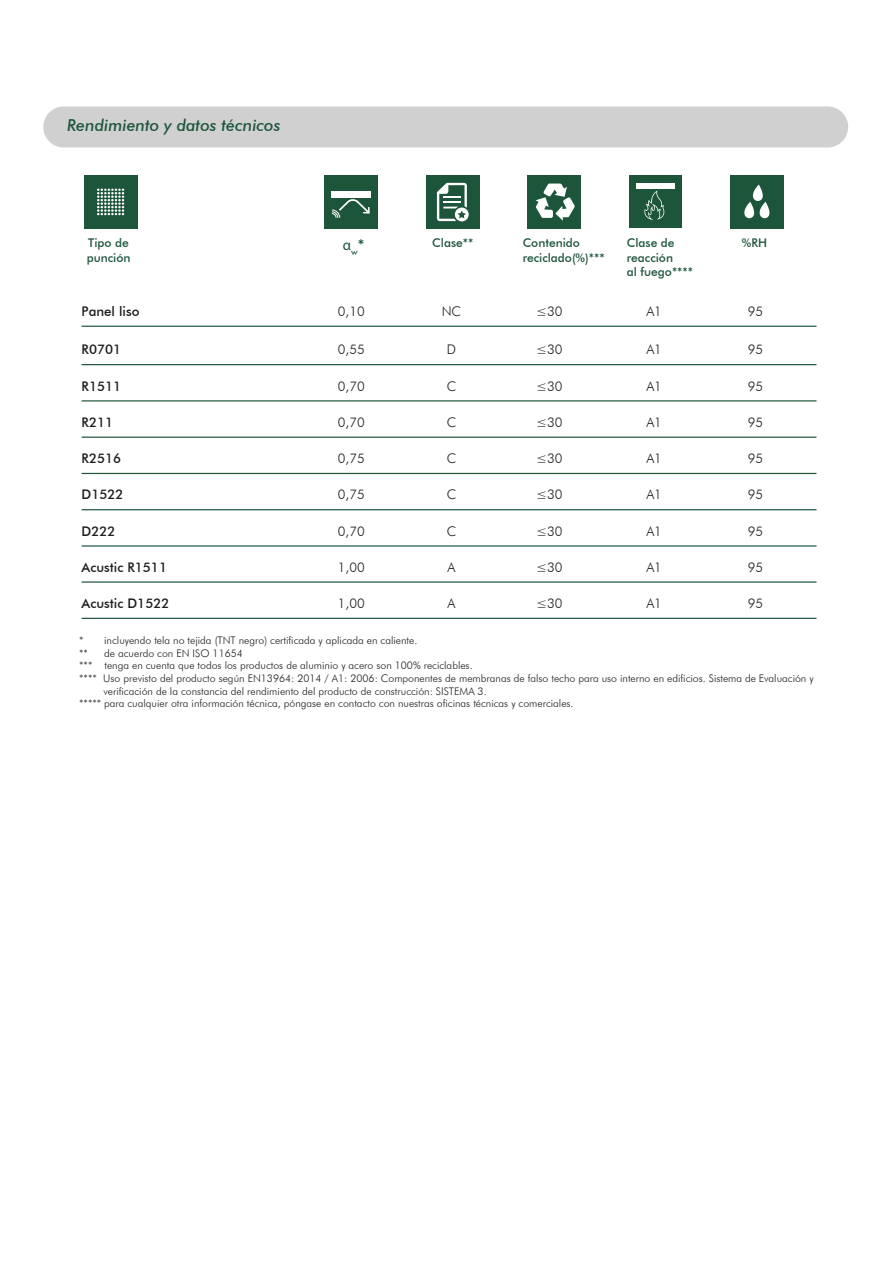
<style>
.page{position:relative;width:893px;height:1263px;background:#fff}
.page>*{position:absolute;margin:0;border:0;box-sizing:border-box;transform-origin:0 0}
.t1{font:italic 500 16.5px "Futura BT";color:#1d553b}
.t2{font:15px "Myriad Pro";color:#1d553b}
.t3{font:300 13.35px "Futura BT";color:#1d1d1b}
.t4{font:500 13.35px "Futura BT";color:#1d1d1b}
.t5{font:500 12px/14.4px "Futura BT";color:#1d553b}
.t6{font:300 10.5px/12.6px "Futura BT";color:#1d1d1b}
.t7{font:500 8.7px "Futura BT";color:#1d553b}
</style>
<div class="page">
<div style="left:527px;top:175px;width:54px;height:54px;background:#1d553b"></div>
<svg style="left:536px;top:184px;width:39px;height:37px"></svg>
<div style="left:84px;top:175px;width:54px;height:54px;background:#1d553b"></div>
<svg style="left:97px;top:189px;width:27px;height:26px"></svg>
<div style="left:43px;top:106px;width:805px;height:42px;background:#d0d0d0;border-radius:21px"></div>
<div style="left:629px;top:175px;width:53px;height:53px;background:#1d553b"></div>
<div style="left:636px;top:183px;width:39px;height:6px;background:#fff"></div>
<svg style="left:644px;top:190px;width:21px;height:30px"></svg>
<div style="left:730px;top:175px;width:54px;height:54px;background:#1d553b"></div>
<svg style="left:744px;top:185px;width:26px;height:34px"></svg>
<div style="left:324px;top:175px;width:54px;height:54px;background:#1d553b"></div>
<div style="left:332px;top:191px;width:39px;height:6px;background:#fff"></div>
<svg style="left:331px;top:197px;width:40px;height:21px"></svg>
<hr style="left:82px;top:326px;width:734px;height:1px;background:#1d553b">
<hr style="left:82px;top:364px;width:734px;height:1px;background:#1d553b">
<hr style="left:82px;top:400px;width:734px;height:1px;background:#1d553b">
<hr style="left:82px;top:437px;width:734px;height:1px;background:#1d553b">
<hr style="left:82px;top:473px;width:734px;height:1px;background:#1d553b">
<hr style="left:82px;top:509px;width:734px;height:1px;background:#1d553b">
<hr style="left:82px;top:545px;width:734px;height:2px;background:#1d553b">
<hr style="left:82px;top:581px;width:734px;height:2px;background:#1d553b">
<hr style="left:82px;top:618px;width:734px;height:1px;background:#1d553b">
<div style="left:426px;top:175px;width:54px;height:54px;background:#1d553b"></div>
<svg style="left:437px;top:183px;width:32px;height:38px"></svg>
<h1 class="t1" style="left:67px;top:115px;width:215px">Rendimiento y datos técnicos</h1>
<p class="t5" style="left:87px;top:236px;width:45px">Tipo de punción</p>
<p class="t5" style="left:523px;top:236px;width:83px">Contenido reciclado(%)***</p>
<p class="t5" style="left:432px;top:236px;width:43px">Clase**</p>
<p class="t5" style="left:627px;top:236px;width:68px">Clase de reacción<br>al fuego****</p>
<h2 class="t2" style="left:343px;top:236px;width:10px">α</h2>
<p class="t5" style="left:742px;top:236px;width:27px">%RH</p>
<p class="t7" style="left:351px;top:247px;width:15px">w<sup>*</sup></p>
<p class="t4" style="left:82px;top:303px;width:59px">Panel liso</p>
<p class="t3" style="left:338px;top:303px;width:28px">0,10</p>
<p class="t3" style="left:338px;top:341px;width:28px">0,55</p>
<p class="t3" style="left:338px;top:378px;width:28px">0,70</p>
<p class="t3" style="left:338px;top:414px;width:28px">0,70</p>
<p class="t3" style="left:338px;top:450px;width:28px">0,75</p>
<p class="t3" style="left:338px;top:486px;width:28px">0,75</p>
<p class="t3" style="left:338px;top:523px;width:28px">0,70</p>
<p class="t3" style="left:442px;top:303px;width:21px">NC</p>
<p class="t3" style="left:447px;top:341px;width:11px">D</p>
<p class="t3" style="left:447px;top:378px;width:11px">C</p>
<p class="t3" style="left:447px;top:414px;width:11px">C</p>
<p class="t3" style="left:447px;top:450px;width:11px">C</p>
<p class="t3" style="left:447px;top:486px;width:11px">C</p>
<p class="t3" style="left:447px;top:523px;width:11px">C</p>
<p class="t3" style="left:447px;top:559px;width:9px">A</p>
<p class="t3" style="left:447px;top:595px;width:9px">A</p>
<p class="t3" style="left:536px;top:303px;width:28px">≤30</p>
<p class="t3" style="left:646px;top:303px;width:17px">A1</p>
<p class="t3" style="left:748px;top:303px;width:17px">95</p>
<p class="t3" style="left:748px;top:341px;width:17px">95</p>
<p class="t3" style="left:748px;top:378px;width:17px">95</p>
<p class="t3" style="left:748px;top:414px;width:17px">95</p>
<p class="t3" style="left:748px;top:450px;width:17px">95</p>
<p class="t3" style="left:748px;top:486px;width:17px">95</p>
<p class="t3" style="left:748px;top:523px;width:17px">95</p>
<p class="t3" style="left:646px;top:341px;width:17px">A1</p>
<p class="t3" style="left:646px;top:378px;width:17px">A1</p>
<p class="t3" style="left:646px;top:414px;width:17px">A1</p>
<p class="t3" style="left:646px;top:450px;width:17px">A1</p>
<p class="t3" style="left:646px;top:486px;width:17px">A1</p>
<p class="t3" style="left:646px;top:523px;width:17px">A1</p>
<p class="t3" style="left:536px;top:341px;width:28px">≤30</p>
<p class="t3" style="left:536px;top:378px;width:28px">≤30</p>
<p class="t3" style="left:536px;top:414px;width:28px">≤30</p>
<p class="t3" style="left:536px;top:450px;width:28px">≤30</p>
<p class="t3" style="left:536px;top:486px;width:28px">≤30</p>
<p class="t3" style="left:536px;top:523px;width:28px">≤30</p>
<p class="t4" style="left:82px;top:341px;width:41px">R0701</p>
<p class="t4" style="left:82px;top:378px;width:41px">R1511</p>
<p class="t4" style="left:82px;top:414px;width:33px">R211</p>
<p class="t4" style="left:82px;top:450px;width:41px">R2516</p>
<p class="t4" style="left:82px;top:486px;width:43px">D1522</p>
<p class="t4" style="left:82px;top:523px;width:35px">D222</p>
<p class="t4" style="left:82px;top:559px;width:87px">Acustic R1511</p>
<p class="t4" style="left:82px;top:595px;width:89px">Acustic D1522</p>
<p class="t6" style="left:79px;top:634px;width:340px">* incluyendo tela no tejida (TNT negro) certificada y aplicada en caliente. **</p>
<p class="t6" style="left:104px;top:647px;width:140px">de acuerdo con EN ISO 11654</p>
<p class="t6" style="left:79px;top:659px;width:395px">*** tenga en cuenta que todos los productos de aluminio y acero son 100% reciclables.</p>
<p class="t6" style="left:79px;top:672px;width:736px">**** Uso previsto del producto según EN13964: 2014 / A1: 2006: Componentes de membranas de falso techo para uso interno en edificios. Sistema de Evaluación y</p>
<p class="t6" style="left:103px;top:684px;width:385px">verificación de la constancia del rendimiento del producto de construcción: SISTEMA 3.</p>
<p class="t6" style="left:79px;top:697px;width:496px">***** para cualquier otra información técnica, póngase en contacto con nuestras oficinas técnicas y comerciales.</p>
<p class="t3" style="left:646px;top:559px;width:17px">A1</p>
<p class="t3" style="left:646px;top:595px;width:17px">A1</p>
<p class="t3" style="left:536px;top:559px;width:28px">≤30</p>
<p class="t3" style="left:536px;top:595px;width:28px">≤30</p>
<p class="t3" style="left:748px;top:559px;width:17px">95</p>
<p class="t3" style="left:748px;top:595px;width:17px">95</p>
<p class="t3" style="left:338px;top:559px;width:28px">1,00</p>
<p class="t3" style="left:338px;top:595px;width:28px">1,00</p>
</div>
